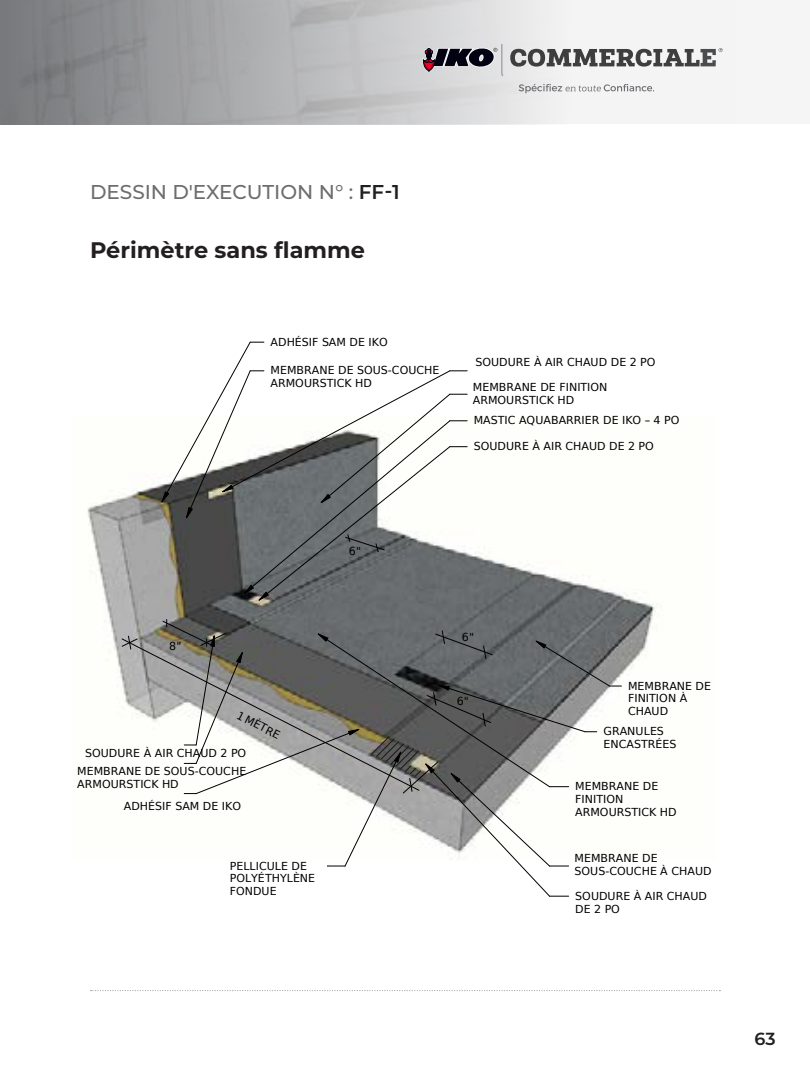
<style>
.page{position:relative;width:810px;height:1080px;background:#fff}
.page>*{position:absolute;margin:0;border:0;box-sizing:border-box;transform-origin:0 0}
.t1{font:700 22.5px "Montserrat";color:#231f20}
.t2{font:500 20px "Montserrat";color:#6c6d70}
.Bodycopy{font:600 17.5px "Montserrat";color:#231f20}
.t3{font:11px/12.8px "DejaVu Sans";color:#000}
.s1{font-weight:600;color:#231f20}
</style>
<div class="page">
<svg style="left:0;top:0;width:810px;height:124px"></svg>
<svg style="left:423px;top:45px;width:80px;height:31px;background:#89848c"></svg>
<svg style="left:519px;top:84px;width:135px;height:9px"></svg>
<svg style="left:510px;top:48px;width:212px;height:19px"></svg>
<svg style="left:91px;top:990px;width:629px;height:1px"></svg>
<svg style="left:87px;top:341px;width:574px;height:381px"></svg>
<svg style="left:162px;top:342px;width:305px;height:258px"></svg>
<svg style="left:163px;top:620px;width:458px;height:277px"></svg>
<p class="t2" style="left:90px;top:178px;width:311px">DESSIN D'EXECUTION N° : <span class="s1">FF-1</span></p>
<p class="t1" style="left:90px;top:234px;width:277px">Périmètre sans flamme</p>
<p class="t3" style="left:270px;top:335px;width:119px">ADHÉSIF SAM DE IKO</p>
<p class="t3" style="left:270px;top:364px;width:170px">MEMBRANE DE SOUS-COUCHE<br>ARMOURSTICK HD</p>
<p class="t3" style="left:475px;top:356px;width:182px">SOUDURE À AIR CHAUD DE 2 PO</p>
<p class="t3" style="left:473px;top:380px;width:136px">MEMBRANE DE FINITION<br>ARMOURSTICK HD</p>
<p class="t3" style="left:474px;top:414px;width:207px">MASTIC AQUABARRIER DE IKO – 4 PO</p>
<p class="t3" style="left:474px;top:440px;width:182px">SOUDURE À AIR CHAUD DE 2 PO</p>
<p class="t3" style="left:169px;top:640px;width:14px">8"</p>
<p class="t3" style="left:241px;top:709px;width:48px;rotate:27deg">1 MÈTRE</p>
<p class="t3" style="left:77px;top:743px;width:171px;line-height:18.5px;text-align:right">SOUDURE À AIR CHAUD 2 PO<br>MEMBRANE DE SOUS-COUCHE</p>
<p class="t3" style="left:77px;top:777px;width:103px">ARMOURSTICK HD</p>
<p class="t3" style="left:124px;top:799px;width:119px">ADHÉSIF SAM DE IKO</p>
<p class="t3" style="left:230px;top:859px;width:87px">PELLICULE DE<br>POLYÉTHYLÈNE<br>FONDUE</p>
<p class="t3" style="left:349px;top:545px;width:14px">6"</p>
<p class="t3" style="left:462px;top:630px;width:14px">6"</p>
<p class="t3" style="left:457px;top:695px;width:14px">6"</p>
<p class="t3" style="left:628px;top:679px;width:85px">MEMBRANE DE<br>FINITION À<br>CHAUD</p>
<p class="t3" style="left:604px;top:725px;width:75px">GRANULES<br>ENCASTRÉES</p>
<p class="t3" style="left:575px;top:780px;width:103px">MEMBRANE DE<br>FINITION<br>ARMOURSTICK HD</p>
<p class="t3" style="left:575px;top:851px;width:139px">MEMBRANE DE<br>SOUS-COUCHE À CHAUD</p>
<p class="t3" style="left:575px;top:889px;width:133px">SOUDURE À AIR CHAUD<br>DE 2 PO</p>
<p class="Bodycopy" style="left:754px;top:1026px;width:23px">63</p>
</div>
